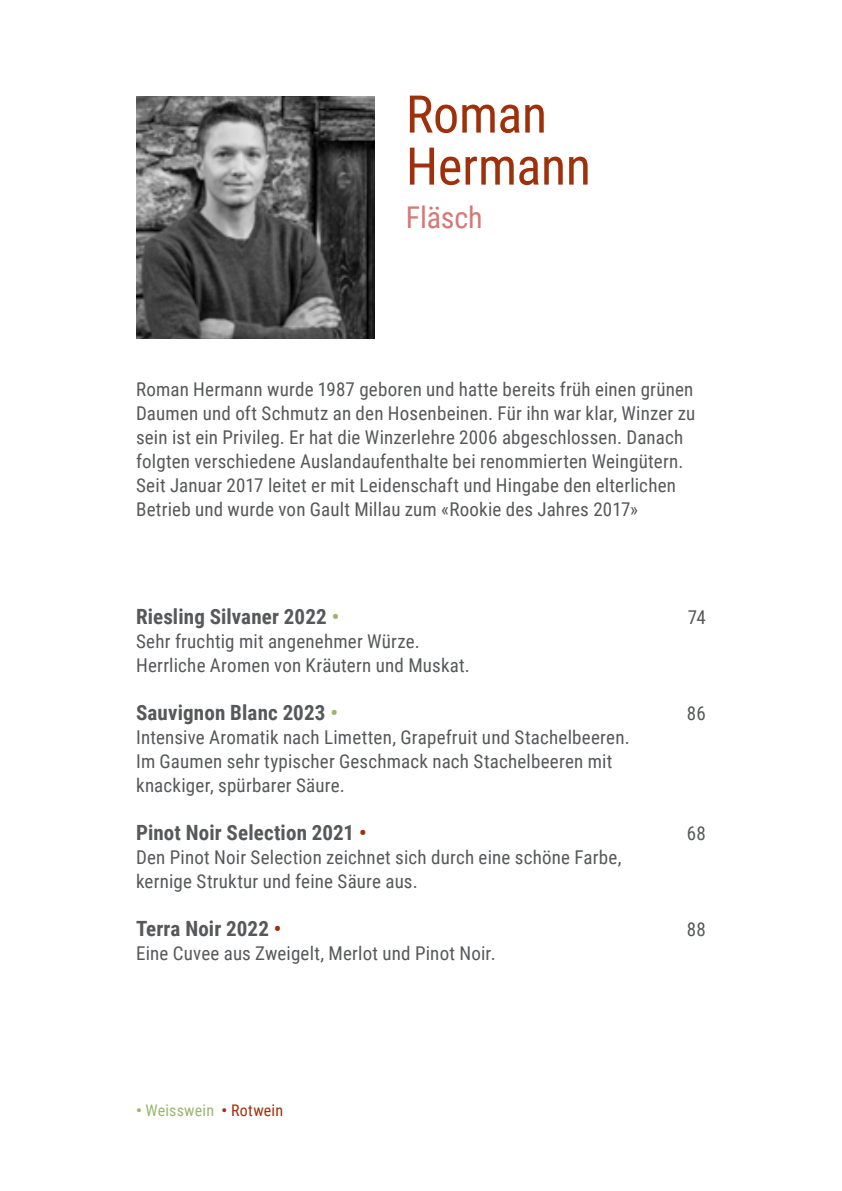
<style>
.page{position:relative;width:842px;height:1191px;background:#fff}
.page>*{position:absolute;margin:0;border:0;box-sizing:border-box;transform-origin:0 0}
.H1_Titel{font:52px "Roboto Condensed";letter-spacing:-.005em;color:#9e300c}
.H2_Titel_Weinproduzenten{font:30px "Roboto Condensed";letter-spacing:-.005em;color:#d47977}
.H3_Untertitel{font:700 21px "Roboto Condensed";letter-spacing:.005em;color:#57585a}
.Lauftext{font:19px/24px "Roboto Condensed";letter-spacing:.01em;color:#57585a}
.H3_Untertitel-2{font:19px "Roboto Condensed";letter-spacing:.01em;color:#57585a}
.t1{font:16px "Roboto Condensed";letter-spacing:.015em;color:#9ab66c}
.s1{color:#9ab66c}
.s2{color:#9e300c}
.s3{font-weight:700}
.s4{font-weight:700;color:#9e300c}
</style>
<div class="page">
<img style="left:136px;top:96px;width:238px;height:243px">
<p class="H1_Titel" style="left:406px;top:78px;width:143px">Roman</p>
<p class="H1_Titel" style="left:406px;top:130px;width:187px">Hermann</p>
<p class="H2_Titel_Weinproduzenten" style="left:406px;top:196px;width:78px">Fläsch</p>
<p class="Lauftext" style="left:136px;top:377px;width:561px">Roman Hermann wurde 1987 geboren und hatte bereits früh einen grünen Daumen und oft Schmutz an den Hosenbeinen. Für ihn war klar, Winzer zu sein ist ein Privileg. Er hat die Winzerlehre 2006 abgeschlossen. Danach folgten verschiedene Auslandaufenthalte bei renommierten Weingütern.<br>Seit Januar 2017 leitet er mit Leidenschaft und Hingabe den elterlichen Betrieb und wurde von Gault Millau zum «Rookie des Jahres 2017»</p>
<p class="H3_Untertitel" style="left:136px;top:602px;width:205px">Riesling Silvaner 2022 <span class="s1">•</span></p>
<p class="H3_Untertitel-2" style="left:688px;top:604px;width:20px">74</p>
<p class="Lauftext" style="left:136px;top:629px;width:285px">Sehr fruchtig mit angenehmer Würze.</p>
<p class="Lauftext" style="left:136px;top:653px;width:335px">Herrliche Aromen von Kräutern und Muskat.</p>
<p class="H3_Untertitel" style="left:136px;top:698px;width:203px">Sauvignon Blanc 2023 <span class="s1">•</span></p>
<p class="H3_Untertitel-2" style="left:687px;top:700px;width:20px">86</p>
<p class="Lauftext" style="left:136px;top:725px;width:495px">Intensive Aromatik nach Limetten, Grapefruit und Stachelbeeren.</p>
<p class="Lauftext" style="left:136px;top:749px;width:478px">Im Gaumen sehr typischer Geschmack nach Stachelbeeren mit</p>
<p class="Lauftext" style="left:136px;top:773px;width:210px">knackiger, spürbarer Säure.</p>
<p class="H3_Untertitel" style="left:136px;top:818px;width:232px">Pinot Noir Selection 2021 <span class="s2">•</span></p>
<p class="H3_Untertitel-2" style="left:687px;top:820px;width:21px">68</p>
<p class="Lauftext" style="left:136px;top:845px;width:487px">Den Pinot Noir Selection zeichnet sich durch eine schöne Farbe,</p>
<p class="Lauftext" style="left:136px;top:869px;width:283px">kernige Struktur und feine Säure aus.</p>
<p class="H3_Untertitel" style="left:136px;top:914px;width:147px">Terra Noir 2022 <span class="s2">•</span></p>
<p class="H3_Untertitel-2" style="left:687px;top:916px;width:21px">88</p>
<p class="H3_Untertitel-2" style="left:136px;top:940px;width:361px">Eine Cuvee aus Zweigelt, Merlot und Pinot Noir.</p>
<p class="t1" style="left:136px;top:1099px;width:149px"><span class="s3">•</span> Weisswein <span class="s4">•</span> <span class="s2">Rotwein</span></p>
</div>
